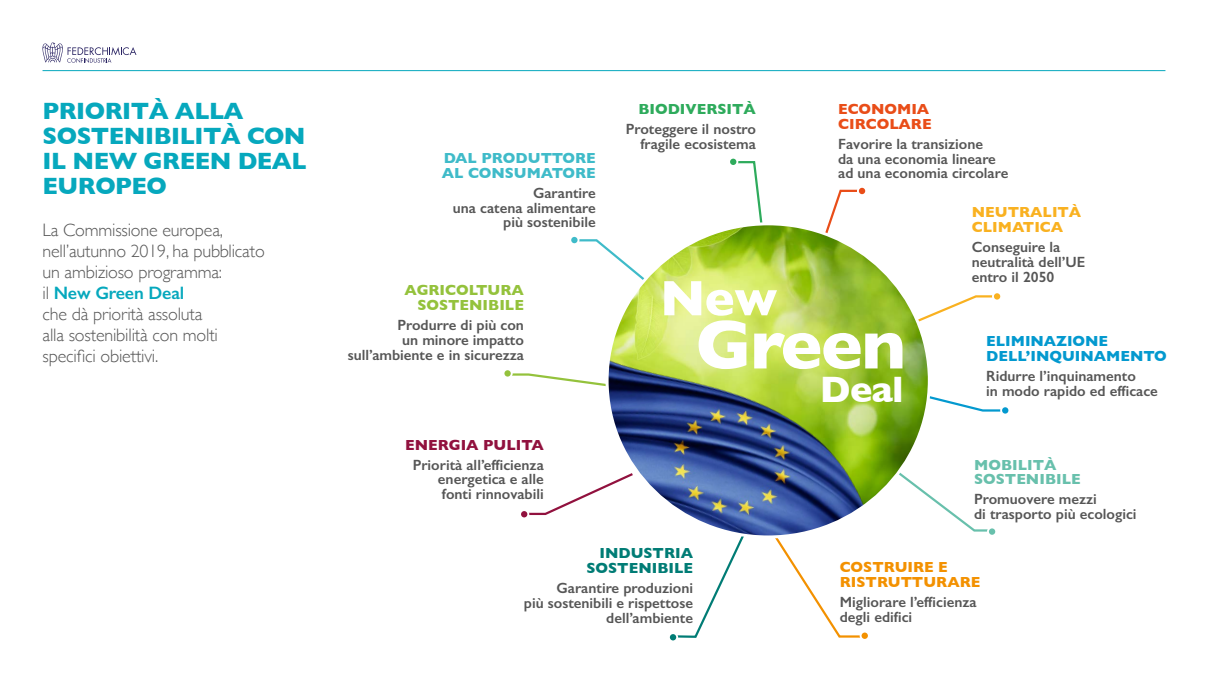
<style>
.page{position:relative;width:1208px;height:681px;background:#fff}
.page>*{position:absolute;margin:0;border:0;box-sizing:border-box;transform-origin:0 0}
.t1{font:700 70.1px "Gill Sans";letter-spacing:-.02em;color:#fff}
.t2{font:700 50.4px "Gill Sans";color:#fff}
.t3{font:700 37.5px "Gill Sans";color:#fff}
.t4{font:700 24px/25px "Gill Sans";letter-spacing:-.02em;color:#06a8bd}
.t5{font:300 18px/21px "Gill Sans";letter-spacing:-.01em;color:#565656}
.t6{font:600 14.9px/14.9px "Gill Sans";color:#565656}
.t7{font:700 14.9px/14.9px "Gill Sans";color:#0399cf}
.t8{font:700 14.9px/14.9px "Gill Sans";color:#3fbbc9}
.t9{font:700 14.9px/14.9px "Gill Sans";color:#f39100}
.t10{font:700 14.9px/14.9px "Gill Sans";color:#94c23c;text-align:right}
.t11{font:700 14.9px/14.9px "Gill Sans";color:#007c75;text-align:right}
.t12{font:700 14.9px/14.9px "Gill Sans";color:#68c0ac}
.t13{font:700 14.9px/14.9px "Gill Sans";color:#f9b120}
.t14{font:700 14.9px/14.9px "Gill Sans";color:#e94d18}
.t15{font:700 14.9px "Gill Sans";color:#91113e}
.t16{font:700 14.9px "Gill Sans";color:#2eab5c}
.s1{font-weight:600;color:#06a8bd}
</style>
<div class="page">
<svg style="left:42px;top:42px;width:94px;height:21px"></svg>
<hr style="left:43px;top:70px;width:1122px;height:1px;background:#06a8bd">
<svg style="left:512px;top:373px;width:93px;height:13px"></svg>
<svg style="left:738px;top:161px;width:25px;height:61px"></svg>
<svg style="left:678px;top:536px;width:66px;height:102px"></svg>
<svg style="left:668px;top:632px;width:10px;height:10px"></svg>
<svg style="left:670px;top:633px;width:6px;height:7px"></svg>
<div style="left:730px;top:158px;width:6px;height:7px;background:#2eab5c;border-radius:50%"></div>
<svg style="left:828px;top:188px;width:37px;height:36px"></svg>
<svg style="left:929px;top:293px;width:71px;height:25px"></svg>
<svg style="left:930px;top:396px;width:78px;height:17px"></svg>
<svg style="left:571px;top:237px;width:36px;height:14px"></svg>
<div style="left:504px;top:370px;width:7px;height:6px;background:#94c23c;border-radius:50%"></div>
<svg style="left:521px;top:484px;width:86px;height:33px"></svg>
<svg style="left:775px;top:538px;width:85px;height:100px"></svg>
<svg style="left:859px;top:630px;width:11px;height:10px"></svg>
<div style="left:861px;top:632px;width:7px;height:6px;background:#f39100;border-radius:50%"></div>
<svg style="left:929px;top:494px;width:67px;height:40px"></svg>
<img style="left:607px;top:224px;width:322px;height:274px">
<img style="left:607px;top:312px;width:287px;height:222px">
<h3 class="t4" style="left:43px;top:97px;width:266px">PRIORITÀ ALLA<br>SOSTENIBILITÀ CON<br>IL NEW GREEN DEAL<br>EUROPEO</h3>
<p class="t5" style="left:43px;top:219px;width:224px">La Commissione europea, nell’autunno 2019, ha pubblicato un ambizioso programma:<br>il <span class="s1">New Green Deal<br></span>che dà priorità assoluta<br>alla sostenibilità con molti specifici obiettivi.</p>
<p class="t8" style="left:442px;top:150px;width:155px">DAL PRODUTTORE<br>AL CONSUMATORE</p>
<p class="t6" style="left:453px;top:185px;width:144px;text-align:right">Garantire<br>una catena alimentare più sostenibile</p>
<p class="t10" style="left:404px;top:282px;width:121px">AGRICOLTURA<br>SOSTENIBILE</p>
<p class="t6" style="left:348px;top:317px;width:178px;text-align:right">Produrre di più con<br>un minore impatto sull’ambiente e in sicurezza</p>
<p class="t15" style="left:405px;top:432px;width:140px">ENERGIA PULITA</p>
<p class="t6" style="left:438px;top:456px;width:107px;text-align:justify;text-indent:-25px">Priorità all’efficienza energetica e alle fonti rinnovabili</p>
<p class="t16" style="left:638px;top:97px;width:119px">BIODIVERSITÀ</p>
<p class="t6" style="left:626px;top:121px;width:132px;text-align:right">Proteggere il nostro fragile ecosistema</p>
<h2 class="t2" style="left:660px;top:258px;width:119px">New</h2>
<p class="t14" style="left:838px;top:101px;width:95px">ECONOMIA<br>CIRCOLARE</p>
<p class="t6" style="left:838px;top:136px;width:172px">Favorire la transizione<br>da una economia lineare ad una economia circolare</p>
<p class="t13" style="left:971px;top:204px;width:111px">NEUTRALITÀ<br>CLIMATICA</p>
<p class="t6" style="left:971px;top:239px;width:115px">Conseguire la neutralità dell’UE entro il 2050</p>
<h1 class="t1" style="left:695px;top:289px;width:212px">Green</h1>
<h3 class="t3" style="left:820px;top:359px;width:85px">Deal</h3>
<p class="t7" style="left:986px;top:333px;width:182px">ELIMINAZIONE<br>DELL’INQUINAMENTO</p>
<p class="t6" style="left:986px;top:368px;width:173px">Ridurre l’inquinamento<br>in modo rapido ed efficace</p>
<p class="t12" style="left:974px;top:456px;width:108px">MOBILITÀ<br>SOSTENIBILE</p>
<p class="t6" style="left:974px;top:491px;width:164px">Promuovere mezzi<br>di trasporto più ecologici</p>
<p class="t11" style="left:586px;top:545px;width:108px">INDUSTRIA<br>SOSTENIBILE</p>
<p class="t6" style="left:524px;top:580px;width:171px;text-align:right">Garantire produzioni<br>più sostenibili e rispettose dell’ambiente</p>
<p class="t9" style="left:840px;top:559px;width:142px">COSTRUIRE E<br>RISTRUTTURARE</p>
<p class="t6" style="left:840px;top:594px;width:138px">Migliorare l’efficienza degli edifici</p>
</div>
